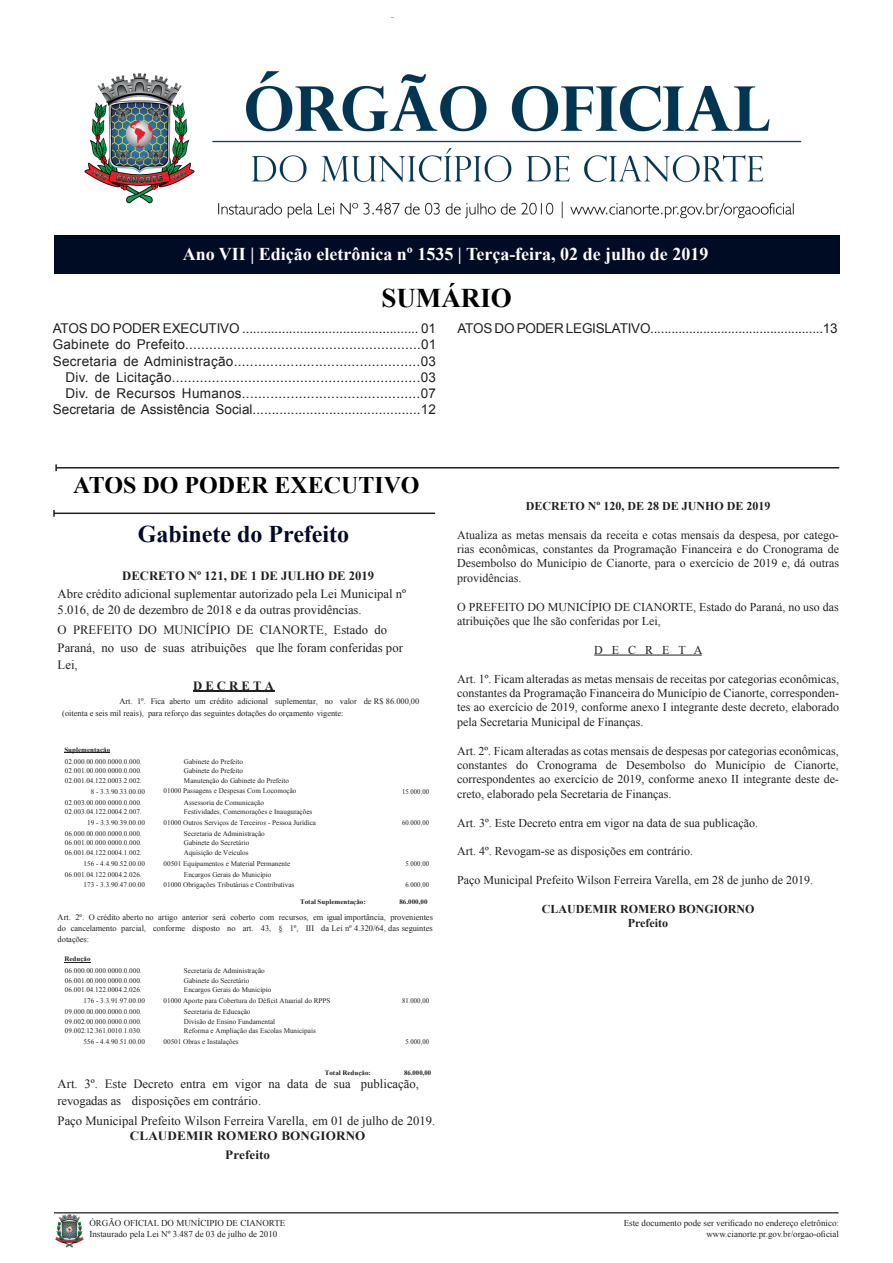
<style>
.page{position:relative;width:893px;height:1263px;background:#fff}
.page>*{position:absolute;margin:0;border:0;box-sizing:border-box;transform-origin:0 0}
.t1{font:700 27px "Times New Roman";color:#000001}
.t2{font:700 24px "Times New Roman";color:#000002}
.t3{font:700 24px "Times New Roman";color:#000926}
.t4{font:700 18px "Times New Roman";color:#fff}
.t5{font:13.5px/16.2px "Arial";letter-spacing:.02em;color:#231f20;text-align:right}
.t6{font:13.5px "Arial";letter-spacing:-.015em;color:#231f20}
.t7{font:12.6px/16.5px "Times New Roman";color:#231f20}
.t8{font:700 12.6px "Times New Roman";letter-spacing:.005em;color:#231f20}
.t9{font:700 12.6px/18.9px "Times New Roman";letter-spacing:.005em;color:#231f20;text-align:center;scale:1.04 1}
.t10{font:12px/14.4px "Times New Roman";color:#231f20;text-align:justify}
.t11{font:700 12px/14.4px "Times New Roman";color:#231f20;text-align:center}
.t12{font:9px/10.8px "Times New Roman";color:#231f20}
.t13{font:8.4px/11.1px "Times New Roman";color:#231f20}
.t14{font:7.2px "Times New Roman";color:#231f20}
.t15{font:7.2px "Times New Roman";color:#231f20;scale:.93 1}
.t16{font:700 6.75px "Times New Roman";letter-spacing:.005em;color:#231f20}
</style>
<div class="page">
<img style="left:54px;top:1213px;width:30px;height:35px">
<hr style="left:54px;top:1212px;width:784px;height:1px;background:#444445">
<img style="left:84px;top:71px;width:718px;height:148px">
<div style="left:54px;top:236px;width:785px;height:38px;background:#000b24"></div>
<hr style="left:56px;top:467px;width:783px;height:1px;background:#231f20">
<svg style="left:55px;top:464px;width:2px;height:7px"></svg>
<hr style="left:54px;top:512px;width:381px;height:2px;background:#231f20">
<svg style="left:53px;top:510px;width:2px;height:7px"></svg>
<hr style="left:193px;top:691px;width:81px;height:1px;background:#231f20">
<hr style="left:64px;top:752px;width:46px;height:1px;background:#231f20">
<svg style="left:64px;top:962px;width:27px;height:1px"></svg>
<hr style="left:594px;top:655px;width:108px;height:1px;background:#231f20">
<h3 class="t4" style="left:183px;top:241px;width:527px">Ano VII | Edição eletrônica nº 1535 | Terça-feira, 02 de julho de 2019</h3>
<h1 class="t1" style="left:381px;top:279px;width:132px">SUMÁRIO</h1>
<p class="t5" style="left:53px;top:321px;width:385px">ATOS DO PODER EXECUTIVO ................................................. 01<br>Gabinete do Prefeito...........................................................01<br>Secretaria de Administração..............................................03<br>Div. de Licitação..............................................................03<br>Div. de Recursos Humanos............................................07<br>Secretaria de Assistência Social............................................12</p>
<h3 class="t6" style="left:457px;top:320px;width:382px">ATOS DO PODER LEGISLATIVO.................................................13</h3>
<h2 class="t2" style="left:73px;top:468px;width:348px">ATOS DO PODER EXECUTIVO</h2>
<h2 class="t3" style="left:138px;top:517px;width:213px">Gabinete do Prefeito</h2>
<h3 class="t8" style="left:122px;top:567px;width:253px">DECRETO Nº 121, DE 1 DE JULHO DE 2019</h3>
<h3 class="t7" style="left:58px;top:585px;width:350px">Abre crédito adicional suplementar autorizado pela Lei Municipal nº<br>5.016, de 20 de dezembro de 2018 e da outras providências.</h3>
<h3 class="t7" style="left:58px;top:621px;width:347px;line-height:17.2px">O PREFEITO DO MUNICÍPIO DE CIANORTE, Estado do<br>Paraná, no uso de suas atribuições que lhe foram conferidas por<br>Lei,</h3>
<h3 class="t8" style="left:193px;top:677px;width:83px">D E C R E T A</h3>
<p class="t13" style="left:62px;top:695px;width:358px;line-height:11.6px;text-indent:57px">Art. 1º. Fica aberto um crédito adicional suplementar, no valor de R$ 86.000,00 (oitenta e seis mil reais), para reforço das seguintes dotações do orçamento vigente:</p>
<p class="t16" style="left:64px;top:745px;width:47px">Suplementação</p>
<p class="t14" style="left:65px;top:756px;width:78px">02.000.00.000.0000.0.000.</p>
<p class="t14" style="left:184px;top:756px;width:61px">Gabinete do Prefeito</p>
<p class="t14" style="left:65px;top:766px;width:78px">02.001.00.000.0000.0.000.</p>
<p class="t14" style="left:184px;top:766px;width:61px">Gabinete do Prefeito</p>
<p class="t14" style="left:65px;top:775px;width:78px">02.001.04.122.0003.2.002.</p>
<p class="t14" style="left:184px;top:775px;width:106px">Manutenção do Gabinete do Prefeito</p>
<p class="t14" style="left:91px;top:786px;width:56px">8 - 3.3.90.33.00.00</p>
<p class="t14" style="left:163px;top:786px;width:134px">01000 Passagens e Despesas Com Locomoção</p>
<p class="t15" style="left:402px;top:786px;width:31px">15.000,00</p>
<p class="t14" style="left:65px;top:797px;width:78px">02.003.00.000.0000.0.000.</p>
<p class="t14" style="left:184px;top:797px;width:81px">Assessoria de Comunicação</p>
<p class="t14" style="left:65px;top:807px;width:78px">02.003.04.122.0004.2.007.</p>
<p class="t14" style="left:184px;top:807px;width:130px">Festividades, Comemorações e Inaugurações</p>
<p class="t14" style="left:87px;top:818px;width:59px">19 - 3.3.90.39.00.00</p>
<p class="t14" style="left:164px;top:817px;width:154px">01000 Outros Serviços de Terceiros - Pessoa Jurídica</p>
<p class="t15" style="left:402px;top:818px;width:31px">60.000,00</p>
<p class="t14" style="left:65px;top:829px;width:78px">06.000.00.000.0000.0.000.</p>
<p class="t14" style="left:184px;top:829px;width:82px">Secretaria de Administração</p>
<p class="t14" style="left:65px;top:838px;width:78px">06.001.00.000.0000.0.000.</p>
<p class="t14" style="left:184px;top:838px;width:67px">Gabinete do Secretário</p>
<p class="t14" style="left:65px;top:848px;width:78px">06.001.04.122.0004.1.002.</p>
<p class="t14" style="left:184px;top:848px;width:66px">Aquisição de Veículos</p>
<p class="t14" style="left:84px;top:859px;width:63px">156 - 4.4.90.52.00.00</p>
<p class="t14" style="left:164px;top:858px;width:128px">00501 Equipamentos e Material Permanente</p>
<p class="t15" style="left:406px;top:859px;width:27px">5.000,00</p>
<p class="t14" style="left:65px;top:870px;width:78px">06.001.04.122.0004.2.026.</p>
<p class="t14" style="left:184px;top:870px;width:89px">Encargos Gerais do Município</p>
<p class="t14" style="left:84px;top:880px;width:63px">173 - 3.3.90.47.00.00</p>
<p class="t14" style="left:164px;top:880px;width:132px">01000 Obrigações Tributárias e Contributivas</p>
<p class="t15" style="left:406px;top:880px;width:27px">6.000,00</p>
<p class="t16" style="left:300px;top:897px;width:67px">Total Suplementação:</p>
<p class="t16" style="left:399px;top:897px;width:30px">86.000,00</p>
<p class="t13" style="left:58px;top:911px;width:377px;text-align:justify">Art. 2º. O crédito aberto no artigo anterior será coberto com recursos, em igual importância, provenientes do cancelamento parcial, conforme disposto no art. 43, § 1º, III da Lei nº 4.320/64, das seguintes dotações:</p>
<p class="t16" style="left:64px;top:954px;width:28px">Redução</p>
<p class="t14" style="left:65px;top:966px;width:78px">06.000.00.000.0000.0.000.</p>
<p class="t14" style="left:184px;top:966px;width:82px">Secretaria de Administração</p>
<p class="t14" style="left:65px;top:975px;width:78px">06.001.00.000.0000.0.000.</p>
<p class="t14" style="left:184px;top:975px;width:67px">Gabinete do Secretário</p>
<p class="t14" style="left:65px;top:985px;width:78px">06.001.04.122.0004.2.026.</p>
<p class="t14" style="left:184px;top:985px;width:89px">Encargos Gerais do Município</p>
<p class="t14" style="left:84px;top:996px;width:63px">176 - 3.3.91.97.00.00</p>
<p class="t14" style="left:164px;top:996px;width:169px">01000 Aporte para Cobertura do Déficit Atuarial do RPPS</p>
<p class="t15" style="left:402px;top:996px;width:31px">81.000,00</p>
<p class="t14" style="left:65px;top:1007px;width:78px">09.000.00.000.0000.0.000.</p>
<p class="t14" style="left:184px;top:1007px;width:68px">Secretaria de Educação</p>
<p class="t14" style="left:65px;top:1016px;width:78px">09.002.00.000.0000.0.000.</p>
<p class="t14" style="left:184px;top:1016px;width:93px">Divisão de Ensino Fundamental</p>
<p class="t14" style="left:65px;top:1026px;width:78px">09.002.12.361.0010.1.030.</p>
<p class="t14" style="left:184px;top:1026px;width:133px">Reforma e Ampliação das Escolas Municipais</p>
<p class="t14" style="left:84px;top:1036px;width:63px">556 - 4.4.90.51.00.00</p>
<p class="t14" style="left:164px;top:1036px;width:77px">00501 Obras e Instalações</p>
<p class="t15" style="left:406px;top:1036px;width:27px">5.000,00</p>
<p class="t16" style="left:325px;top:1068px;width:48px">Total Redução:</p>
<p class="t16" style="left:404px;top:1068px;width:28px">86.000,00</p>
<h3 class="t7" style="left:58px;top:1075px;width:363px">Art. 3º. Este Decreto entra em vigor na data de sua publicação, revogadas as disposições em contrário.</h3>
<h3 class="t7" style="left:58px;top:1112px;width:379px">Paço Municipal Prefeito Wilson Ferreira Varella, em 01 de julho de 2019.</h3>
<h3 class="t9" style="left:130px;top:1126px;width:228px">CLAUDEMIR ROMERO BONGIORNO<br>Prefeito</h3>
<h3 class="t11" style="left:526px;top:498px;width:246px">DECRETO Nº 120, DE 28 DE JUNHO DE 2019</h3>
<p class="t10" style="left:457px;top:527px;width:383px">Atualiza as metas mensais da receita e cotas mensais da despesa, por catego&shy;rias econômicas, constantes da Programação Financeira e do Cronograma de Desembolso do Município de Cianorte, para o exercício de 2019 e, dá outras providências.</p>
<h3 class="t10" style="left:457px;top:599px;width:383px">O PREFEITO DO MUNICÍPIO DE CIANORTE, Estado do Paraná, no uso das atribuições que lhe são conferidas por Lei,</h3>
<h3 class="t10" style="left:594px;top:642px;width:110px">D E C R E T A</h3>
<p class="t10" style="left:457px;top:671px;width:383px">Art. 1º. Ficam alteradas as metas mensais de receitas por categorias econômicas, constantes da Programação Financeira do Município de Cianorte, corresponden&shy;tes ao exercício de 2019, conforme anexo I integrante deste decreto, elaborado pela Secretaria Municipal de Finanças.</p>
<p class="t10" style="left:457px;top:743px;width:383px">Art. 2º. Ficam alteradas as cotas mensais de despesas por categorias econômicas, constantes do Cronograma de Desembolso do Município de Cianorte, correspondentes ao exercício de 2019, conforme anexo II integrante deste de&shy;creto, elaborado pela Secretaria de Finanças.</p>
<h3 class="t10" style="left:457px;top:815px;width:302px">Art. 3º. Este Decreto entra em vigor na data de sua publicação.</h3>
<h3 class="t10" style="left:457px;top:844px;width:238px">Art. 4º. Revogam-se as disposições em contrário.</h3>
<h3 class="t10" style="left:457px;top:873px;width:358px">Paço Municipal Prefeito Wilson Ferreira Varella, em 28 de junho de 2019.</h3>
<h3 class="t11" style="left:542px;top:901px;width:214px">CLAUDEMIR ROMERO BONGIORNO<br>Prefeito</h3>
<p class="t12" style="left:89px;top:1218px;width:197px">ÓRGÃO OFICIAL DO MUNÍCIPIO DE CIANORTE<br>Instaurado pela Lei Nº 3.487 de 03 de julho de 2010</p>
<p class="t12" style="left:624px;top:1217px;width:217px;text-align:right">Este documento pode ser verificado no endereço eletrônico: www.cianorte.pr.gov.br/orgao-oficial</p>
</div>
